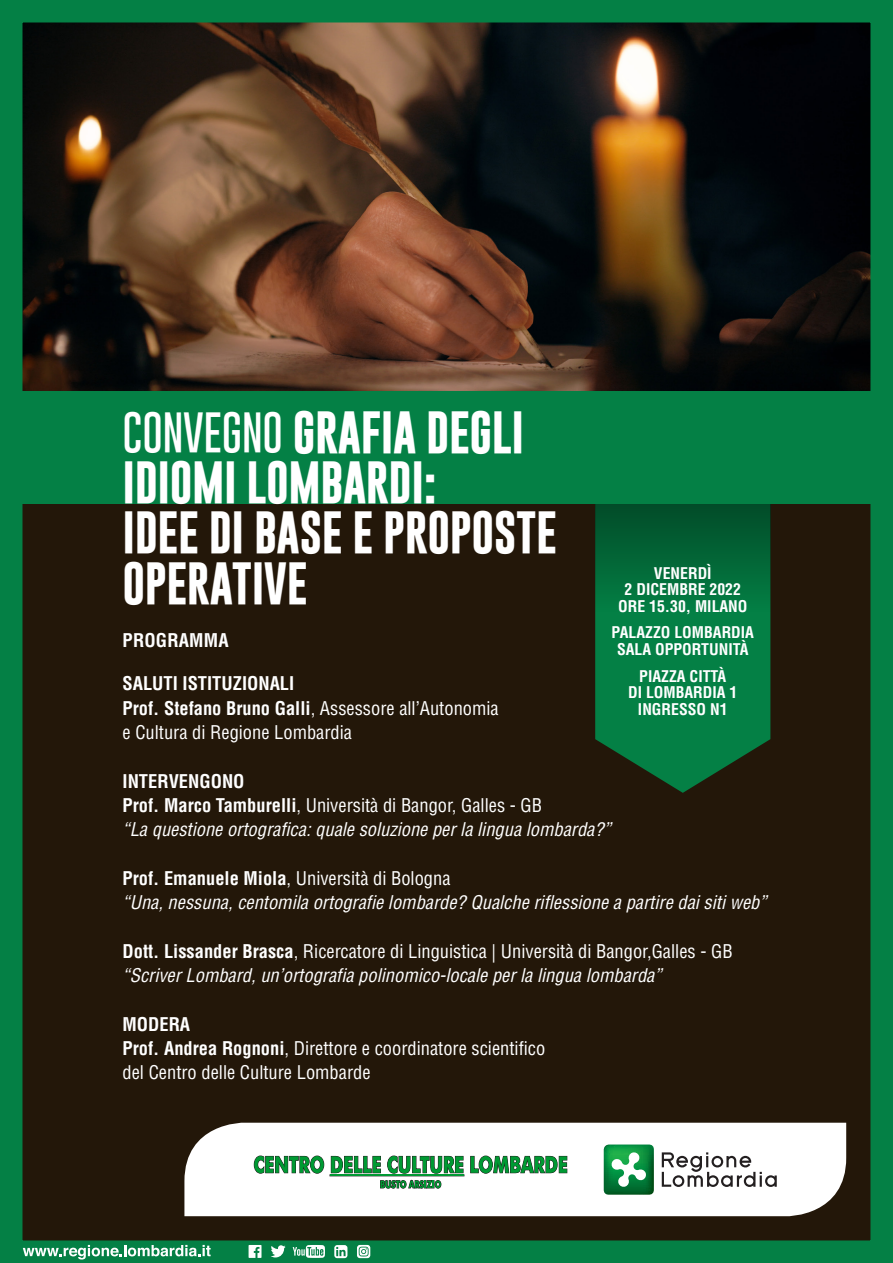
<style>
.page{position:relative;width:893px;height:1263px;background:#fff}
.page>*{position:absolute;margin:0;border:0;box-sizing:border-box;transform-origin:0 0}
.t1{font:700 43.05px/50.1px "Gobold";letter-spacing:-.01em;color:#fff}
.t2{font:italic condensed 18.45px/24.3px "Helvetica LT Std";color:#fff}
.t3{font:condensed 18.45px/24.3px "Helvetica LT Std";color:#fff}
.t4{font:700 condensed 18.45px "Helvetica LT Std";letter-spacing:.01em;color:#fff}
.t5{font:700 condensed 15.75px/16.5px "Helvetica LT Std";color:#fff;text-align:center}
.s1{font-weight:100}
.s2{font-weight:700}
.s3{font-weight:700;font-style:normal}
.s4{font-style:normal}
</style>
<div class="page">
<div style="left:0;top:416px;width:893px;height:847px;background:#231709"></div>
<img style="left:23px;top:23px;width:847px;height:368px">
<div style="left:184px;top:1123px;width:662px;height:93px;background:#fff"></div>
<svg style="left:604px;top:1144px;width:50px;height:51px;background:#3e9d64"></svg>
<svg style="left:662px;top:1152px;width:115px;height:35px;background:#c3c2c2"></svg>
<div style="left:0;top:0;width:893px;height:1263px;border:22px solid #048045"></div>
<svg style="left:249px;top:1245px;width:12px;height:13px"></svg>
<svg style="left:293px;top:1245px;width:32px;height:13px"></svg>
<svg style="left:271px;top:1245px;width:15px;height:12px"></svg>
<svg style="left:23px;top:1245px;width:188px;height:14px;background:#59ab84"></svg>
<svg style="left:334px;top:1245px;width:13px;height:13px"></svg>
<svg style="left:357px;top:1245px;width:13px;height:13px"></svg>
<svg style="left:254px;top:1155px;width:70px;height:18px"></svg>
<svg style="left:331px;top:1156px;width:50px;height:17px"></svg>
<svg style="left:387px;top:1155px;width:76px;height:18px"></svg>
<svg style="left:470px;top:1154px;width:97px;height:19px;background:#5aa773"></svg>
<svg style="left:380px;top:1180px;width:61px;height:8px"></svg>
<hr style="left:330px;top:1175px;width:134px;height:1px;background:#093">
<svg style="left:595px;top:612px;width:175px;height:181px;background:#086f3b"></svg>
<div style="left:595px;top:496px;width:175px;height:116px;background:linear-gradient(to bottom,#024726,#037f44)"></div>
<div style="left:0;top:391px;width:893px;height:113px;background:#048045"></div>
<h1 class="t1" style="left:123px;top:408px;width:436px"><span class="s1">CONVEGNO</span> GRAFIA DEGLI<br>IDIOMI LOMBARDI:<br>IDEE DI BASE E PROPOSTE<br>OPERATIVE</h1>
<p class="t5" style="left:618px;top:565px;width:131px">VENERDÌ<br>2 DICEMBRE 2022<br>ORE 15.30, MILANO</p>
<p class="t5" style="left:612px;top:624px;width:144px">PALAZZO LOMBARDIA<br>SALA OPPORTUNITÀ</p>
<p class="t5" style="left:628px;top:667px;width:111px">PIAZZA CITTÀ<br>DI LOMBARDIA 1<br>INGRESSO N1</p>
<p class="t4" style="left:123px;top:628px;width:108px">PROGRAMMA</p>
<p class="t3" style="left:123px;top:671px;width:378px"><span class="s2">SALUTI ISTITUZIONALI<br>PROF. STEFANO BRUNO GALLI</span>, Assessore all’Autonomia e Cultura di Regione Lombardia</p>
<p class="t2" style="left:123px;top:768px;width:495px"><span class="s3">INTERVENGONO<br>PROF. MARCO TAMBURELLI</span><span class="s4">, Università di Bangor, Galles - GB </span>“Laquestioneortografica:qualesoluzioneperlalingualombarda?”</p>
<p class="t2" style="left:123px;top:866px;width:650px"><span class="s3">PROF. EMANUELE MIOLA</span><span class="s4">, Università di Bologna </span>“Una,nessuna,centomilaortografielombarde? Qualcheriflessioneapartiredaisitiweb”</p>
<p class="t2" style="left:123px;top:939px;width:612px"><span class="s3">DOTT. LISSANDER BRASCA</span><span class="s4">, Ricercatore di Linguistica | Università di Bangor,Galles - GB </span>“ScriverLombard,un’ortografiapolinomico-localeperlalingualombarda”</p>
<p class="t3" style="left:123px;top:1012px;width:424px"><span class="s2">MODERA<br>PROF. ANDREA ROGNONI</span>, Direttore e coordinatore scientifico del Centro delle Culture Lombarde</p>
</div>
